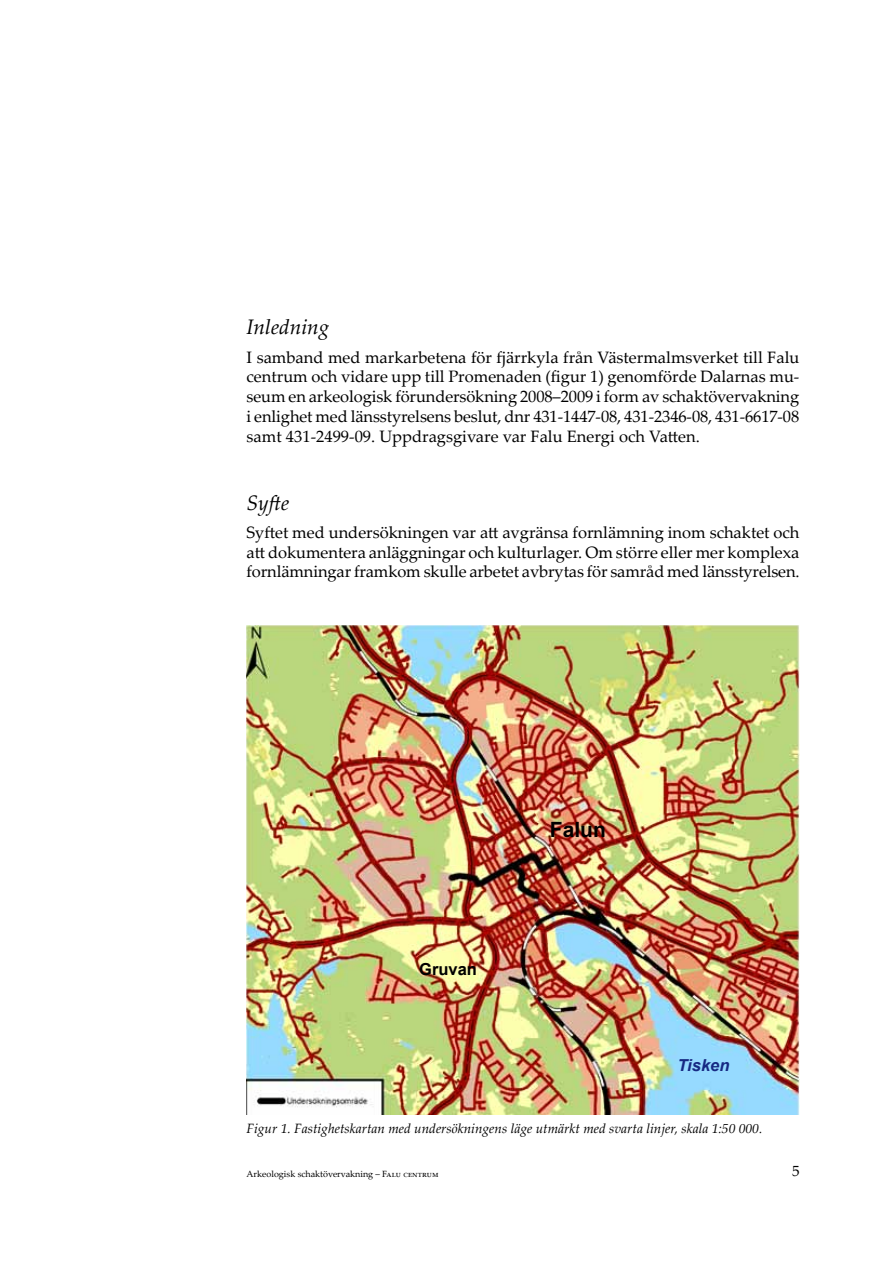
<style>
.page{position:relative;width:893px;height:1263px;background:#fff}
.page>*{position:absolute;margin:0;border:0;box-sizing:border-box;transform-origin:0 0}
.t1{font:italic 21px "Palatino Linotype";color:#000}
.t2{font:700 21px "Arial";color:#000}
.t3{font:16.5px/19.8px "Palatino Linotype";letter-spacing:-.01em;color:#000;text-align:justify}
.t4{font:italic 700 16.5px "Arial";color:#172983}
.t5{font:700 16.5px "Arial";color:#000}
.t6{font:15px "Palatino Linotype";color:#000}
.t7{font:italic 13.5px "Palatino Linotype";color:#000}
.t8{font:9px "Palatino Linotype";color:#000}
</style>
<div class="page">
<img style="left:247px;top:626px;width:552px;height:488px">
<p class="t1" style="left:247px;top:312px;width:84px">Inledning</p>
<p class="t3" style="left:247px;top:346px;width:554px">I samband med markarbetena för fjärrkyla från Västermalmsverket till Falu centrum och vidare upp till Promenaden (figur 1) genomförde Dalarnas mu&shy;seum en arkeologisk förundersökning 2008–2009 i form av schaktövervakning i enlighet med länsstyrelsens beslut, dnr 431-1447-08, 431-2346-08, 431-6617-08 samt 431-2499-09. Uppdragsgivare var Falu Energi och Vatten.</p>
<p class="t1" style="left:247px;top:487px;width:44px">Syfte</p>
<p class="t3" style="left:247px;top:522px;width:554px">Syftet med undersökningen var att avgränsa fornlämning inom schaktet och att dokumentera anläggningar och kulturlager. Om större eller mer komplexa fornlämningar framkom skulle arbetet avbrytas för samråd med länsstyrelsen.</p>
<p class="t5" style="left:419px;top:958px;width:59px">Gruvan</p>
<p class="t2" style="left:550px;top:816px;width:58px">Falun</p>
<p class="t4" style="left:677px;top:1054px;width:53px">Tisken</p>
<p class="t7" style="left:247px;top:1118px;width:517px">Figur 1. Fastighetskartan med undersökningens läge utmärkt med svarta linjer, skala 1:50 000.</p>
<p class="t8" style="left:247px;top:1167px;width:194px">Arkeologisk schaktövervakning – Falu centrum</p>
<p class="t6" style="left:792px;top:1160px;width:9px">5</p>
</div>
